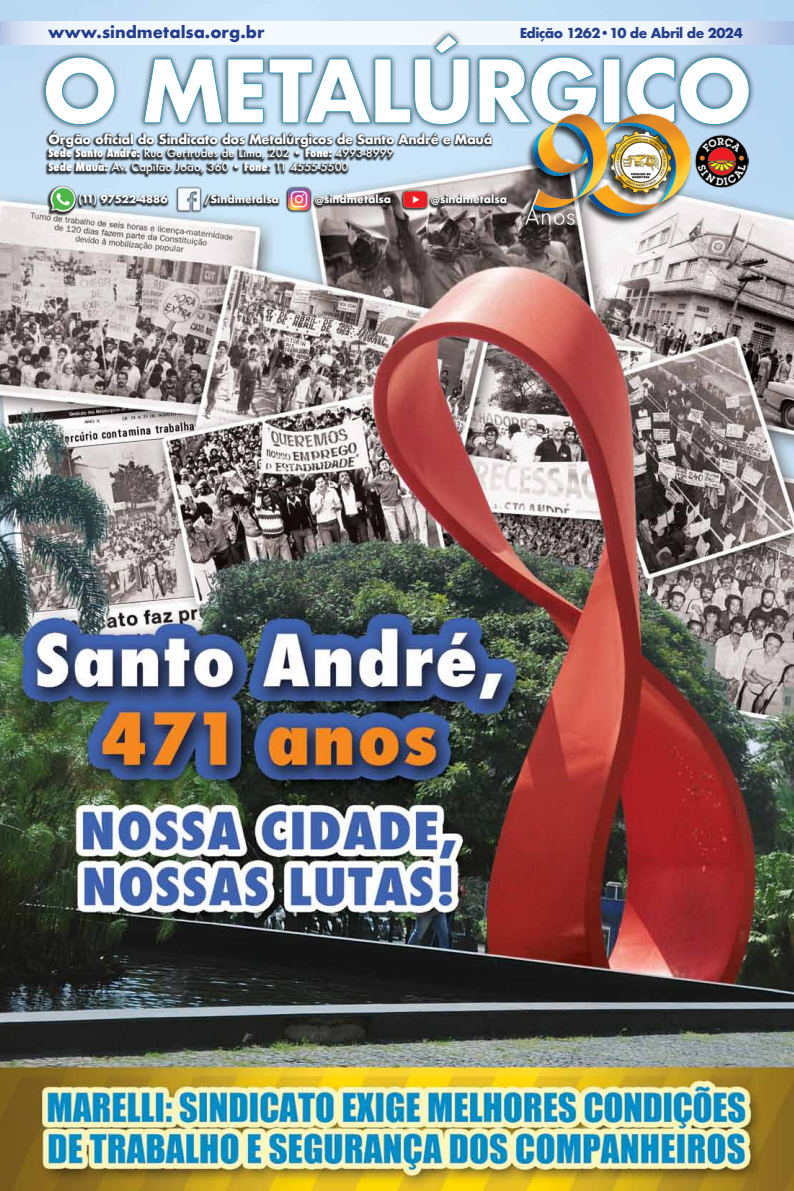
<style>
.page{position:relative;width:794px;height:1191px;background:#fff}
.page>*{position:absolute;margin:0;border:0;box-sizing:border-box;transform-origin:0 0}
.t1{font:700 84.7px "Futura";letter-spacing:-.04em;color:#fff}
.t2{font:700 16px "Futura";color:#25408f}
.t3{font:700 13.4px "Futura";letter-spacing:-.04em;color:#25408f}
.t4{font:700 12.5px "Futura";letter-spacing:-.02em;color:#fff}
.t5{font:500 11.3px/13.8px "Futura";color:#fff}
.t6{font:700 10.4px "Futura";color:#fff}
.s1{font-weight:800;font-stretch:condensed}
</style>
<div class="page">
<img style="left:0;top:0;width:794px;height:1191px">
<svg style="left:0;top:21px;width:794px;height:23px"></svg>
<div style="left:76px;top:193px;width:93px;height:16px;background:#000;opacity:.75"></div>
<div style="left:202px;top:193px;width:78px;height:16px;background:#000;opacity:.75"></div>
<div style="left:312px;top:193px;width:80px;height:16px;background:#000;opacity:.75"></div>
<div style="left:428px;top:193px;width:80px;height:16px;background:#000;opacity:.75"></div>
<div style="left:47px;top:185px;width:31px;height:31px;background:#000;opacity:.75"></div>
<img style="left:48px;top:184px;width:29px;height:29px">
<div style="left:175px;top:187px;width:27px;height:27px;background:#c5dcef"></div>
<img style="left:175px;top:184px;width:29px;height:29px">
<div style="left:285px;top:187px;width:27px;height:27px;background:#000;opacity:.75"></div>
<img style="left:285px;top:184px;width:29px;height:29px">
<div style="left:400px;top:189px;width:29px;height:22px;background:#000;opacity:.75"></div>
<img style="left:402px;top:186px;width:26px;height:26px">
<div style="left:39px;top:29px;width:716px;height:102px;background:#000;opacity:.75"></div>
<svg style="left:44px;top:56px;width:72px;height:70px;background:#6d8290"></svg>
<svg style="left:143px;top:33px;width:327px;height:93px;background:#899eab"></svg>
<svg style="left:478px;top:56px;width:119px;height:70px;background:#5f7683"></svg>
<div style="left:603px;top:58px;width:17px;height:65px;border:1px solid #329fc0"></div>
<svg style="left:626px;top:56px;width:124px;height:70px;background:#698191"></svg>
<div style="left:45px;top:129px;width:448px;height:49px;background:#000;opacity:.75"></div>
<div style="left:517px;top:113px;width:175px;height:121px;background:#000;opacity:.75"></div>
<img style="left:516px;top:93px;width:214px;height:135px">
<img style="left:694px;top:135px;width:54px;height:53px">
<h2 class="t2" style="left:48px;top:21px;width:218px">www.sindmetalsa.org.br</h2>
<p class="t3" style="left:519px;top:23px;width:225px">Edição 1262•10 de Abril de 2024</p>
<h1 class="t1" style="left:42px;top:30px;width:712px">O METALÚRGICO</h1>
<p class="t4" style="left:48px;top:130px;width:445px">Órgão oficial do Sindicato dos Metalúrgicos de Santo André e Mauá</p>
<p class="t5" style="left:48px;top:146px;width:347px"><span class="s1">Sede Santo André:</span> Rua Gertrudes de Lima, 202 • <span class="s1">Fone:</span> 4993-8999<br><span class="s1">Sede Mauá:</span> Av. Capitão João, 360 • <span class="s1">Fone</span>: 11 4555-5500</p>
<p class="t6" style="left:78px;top:192px;width:91px">(11) 97522-4886</p>
<p class="t6" style="left:205px;top:192px;width:76px">/Sindmetalsa</p>
<p class="t6" style="left:315px;top:192px;width:78px">@sindmetalsa</p>
<p class="t6" style="left:431px;top:192px;width:78px">@sindmetalsa</p>
</div>
